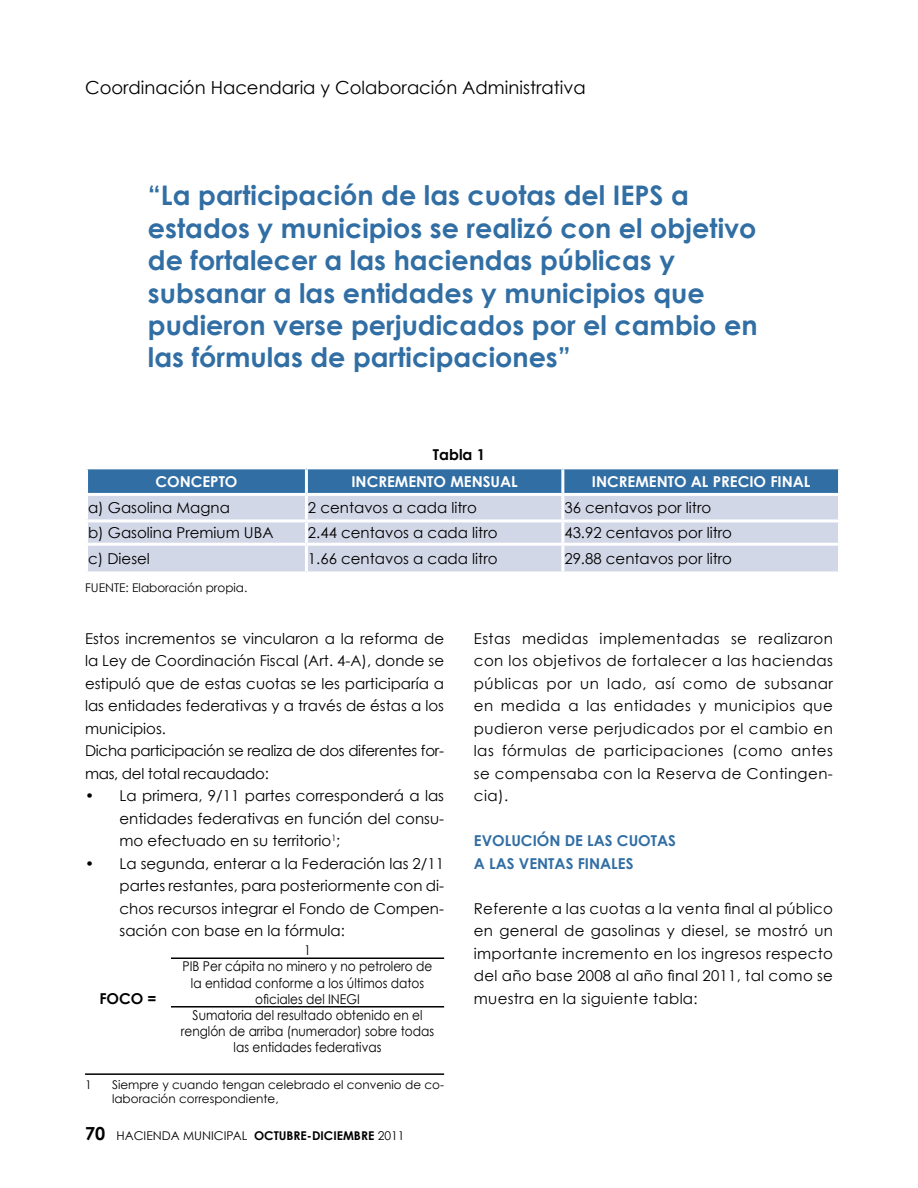
<style>
.page{position:relative;width:918px;height:1188px;background:#fff}
.page>*{position:absolute;margin:0;border:0;box-sizing:border-box;transform-origin:0 0}
.t1{font:700 27px/32.4px "Century Gothic";color:#316ea4}
.t2{font:18px "Century Gothic";color:#000}
.t3{font:15px/22.5px "Century Gothic";color:#000;text-align:justify}
.t4{font:700 15px "Century Gothic";color:#fff}
.t5{font:700 15px/22.5px "Century Gothic";color:#316ea4}
.t6{font:700 15px "Century Gothic";color:#000}
.t7{font:13.5px/16.2px "Century Gothic";color:#000;text-align:center;scale:.9 1}
.t8{font:12.15px "Century Gothic";color:#000}
.t9{font:12px/14.4px "Century Gothic";color:#000}
.s1{font-weight:700;font-size:18px}
.s2{font-weight:700}
</style>
<div class="page">
<hr style="left:171px;top:958px;width:273px;height:1px;background:#000">
<hr style="left:171px;top:1006px;width:273px;height:2px;background:#000">
<hr style="left:85px;top:1073px;width:359px;height:2px;background:#000">
<svg style="left:88px;top:469px;width:750px;height:24px;background:#3470a5"></svg>
<div style="left:88px;top:496px;width:750px;height:75px;background:#d2d7e7"></div>
<hr style="left:305px;top:469px;width:3px;height:24px;background:#fff">
<hr style="left:561px;top:469px;width:3px;height:24px;background:#fff">
<hr style="left:305px;top:496px;width:3px;height:23px;background:#fff">
<hr style="left:561px;top:496px;width:3px;height:23px;background:#fff">
<hr style="left:85px;top:519px;width:221px;height:3px;background:#fff">
<hr style="left:306px;top:519px;width:257px;height:3px;background:#fff">
<hr style="left:305px;top:522px;width:3px;height:21px;background:#fff">
<hr style="left:563px;top:519px;width:278px;height:3px;background:#fff">
<hr style="left:561px;top:522px;width:3px;height:21px;background:#fff">
<hr style="left:85px;top:543px;width:221px;height:3px;background:#fff">
<hr style="left:306px;top:543px;width:257px;height:3px;background:#fff">
<hr style="left:305px;top:546px;width:3px;height:25px;background:#fff">
<hr style="left:563px;top:543px;width:278px;height:3px;background:#fff">
<hr style="left:561px;top:546px;width:3px;height:25px;background:#fff">
<p class="t2" style="left:85px;top:76px;width:502px">Coordinación Hacendaria y Colaboración Administrativa</p>
<p class="t1" style="left:148px;top:179px;width:611px">“La participación de las cuotas del IEPS a estados y municipios se realizó con el objetivo de fortalecer a las haciendas públicas y subsanar a las entidades y municipios que pudieron verse perjudicados por el cambio en las fórmulas de participaciones”</p>
<p class="t6" style="left:433px;top:445px;width:54px">Tabla 1</p>
<p class="t4" style="left:155px;top:472px;width:84px">CONCEPTO</p>
<p class="t4" style="left:351px;top:472px;width:168px">INCREMENTO MENSUAL</p>
<p class="t4" style="left:592px;top:472px;width:220px">INCREMENTO AL PRECIO FINAL</p>
<p class="t3" style="left:88px;top:496px;width:143px">a) Gasolina Magna</p>
<p class="t3" style="left:308px;top:496px;width:170px">2 centavos a cada litro</p>
<p class="t3" style="left:564px;top:496px;width:148px">36 centavos por litro</p>
<p class="t3" style="left:88px;top:521px;width:187px">b) Gasolina Premium UBA</p>
<p class="t3" style="left:308px;top:521px;width:191px">2.44 centavos a cada litro</p>
<p class="t3" style="left:564px;top:521px;width:169px">43.92 centavos por litro</p>
<p class="t3" style="left:88px;top:547px;width:63px">c) Diesel</p>
<p class="t3" style="left:308px;top:547px;width:191px">1.66 centavos a cada litro</p>
<p class="t3" style="left:564px;top:547px;width:169px">29.88 centavos por litro</p>
<p class="t9" style="left:85px;top:581px;width:164px">FUENTE: Elaboración propia.</p>
<p class="t3" style="left:85px;top:627px;width:361px;text-align:left">Estos incrementos se vincularon a la reforma de la Ley de Coordinación Fiscal (Art. 4-A), donde se estipuló que de estas cuotas se les participaría a las entidades federativas y a través de éstas a los municipios.<br>Dicha participación se realiza de dos diferentes for&shy;mas, del total recaudado:</p>
<p class="t3" style="left:120px;top:784px;width:326px;text-indent:-34px">• La primera, 9/11 partes corresponderá a las entidades federativas en función del consu&shy;mo efectuado en su territorio<sup>1</sup>;</p>
<p class="t3" style="left:120px;top:852px;width:326px;text-indent:-34px">• La segunda, enterar a la Federación las 2/11 partes restantes, para posteriormente con di&shy;chos recursos integrar el Fondo de Compen&shy;sación con base en la fórmula:</p>
<p class="t6" style="left:99px;top:989px;width:59px">FOCO =</p>
<p class="t7" style="left:181px;top:942px;width:283px">1<br>PIB Per cápita no minero y no petrolero de la entidad conforme a los últimos datos oficiales del INEGI<br>Sumatoria del resultado obtenido en el renglón de arriba (numerador) sobre todas las entidades federativas</p>
<p class="t9" style="left:85px;top:1077px;width:8px">1</p>
<p class="t9" style="left:112px;top:1077px;width:334px">Siempre y cuando tengan celebrado el convenio de co&shy;laboración correspondiente,</p>
<p class="t8" style="left:85px;top:1128px;width:321px"><span class="s1">70</span> HACIENDA MUNICIPAL <span class="s2">OCTUBRE-DICIEMBRE</span> 2011</p>
<p class="t3" style="left:474px;top:627px;width:361px">Estas medidas implementadas se realizaron con los objetivos de fortalecer a las haciendas públicas por un lado, así como de subsanar en medida a las entidades y municipios que pudieron verse perjudicados por el cambio en las fórmulas de participaciones (como antes se compensaba con la Reserva de Contingen&shy;cia).</p>
<p class="t5" style="left:474px;top:829px;width:203px">EVOLUCIÓN DE LAS CUOTAS<br>A LAS VENTAS FINALES</p>
<p class="t3" style="left:474px;top:897px;width:361px">Referente a las cuotas a la venta final al público en general de gasolinas y diesel, se mostró un importante incremento en los ingresos respecto del año base 2008 al año final 2011, tal como se muestra en la siguiente tabla:</p>
</div>
